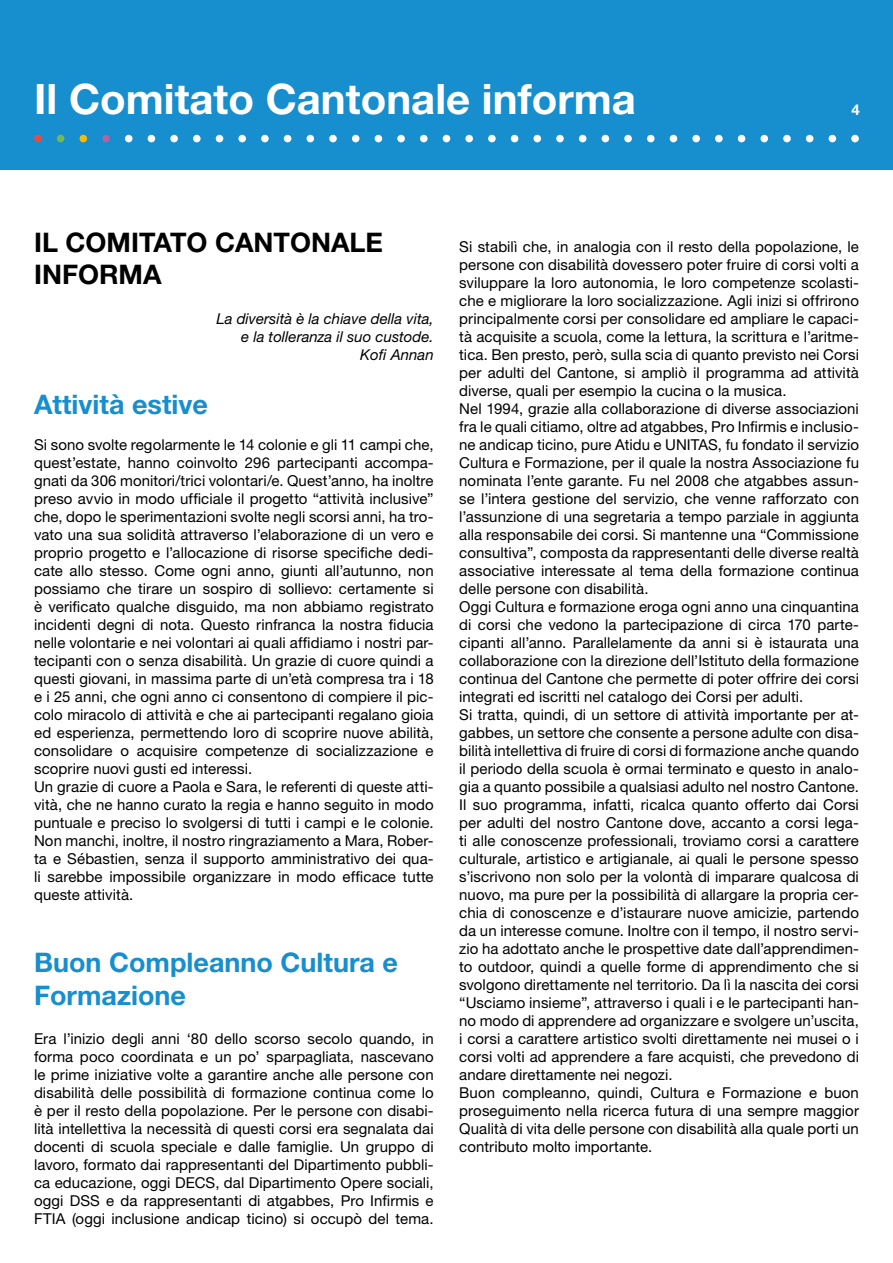
<style>
.page{position:relative;width:893px;height:1263px;background:#fff}
.page>*{position:absolute;margin:0;border:0;box-sizing:border-box;transform-origin:0 0}
.t1{font:700 42px "Helvetica Neue LT Pro";color:#fff}
.t2{font:700 27px/32.4px "Helvetica Neue LT Pro";color:#178ece}
.t3{font:700 27px/32.4px "Helvetica Neue LT Pro";color:#000}
.t4{font:15px/18px "Helvetica Neue LT Pro";letter-spacing:.005em;color:#000}
.t5{font:italic 15px/18px "Helvetica Neue LT Pro";color:#000;text-align:right}
.t6{font:700 15px "Helvetica Neue LT Pro";color:#fff}
</style>
<div class="page">
<div style="left:0;top:0;width:893px;height:170px;background:#178ece"></div>
<div style="left:284px;top:135px;width:7px;height:7px;background:#fff;border-radius:50%"></div>
<div style="left:261px;top:135px;width:8px;height:7px;background:#fff;border-radius:50%"></div>
<div style="left:307px;top:135px;width:7px;height:7px;background:#fff;border-radius:50%"></div>
<div style="left:238px;top:135px;width:8px;height:7px;background:#fff;border-radius:50%"></div>
<div style="left:329px;top:135px;width:8px;height:7px;background:#fff;border-radius:50%"></div>
<div style="left:375px;top:135px;width:7px;height:7px;background:#fff;border-radius:50%"></div>
<div style="left:397px;top:135px;width:8px;height:7px;background:#fff;border-radius:50%"></div>
<div style="left:352px;top:135px;width:7px;height:7px;background:#fff;border-radius:50%"></div>
<div style="left:216px;top:135px;width:7px;height:7px;background:#fff;border-radius:50%"></div>
<div style="left:80px;top:135px;width:7px;height:7px;background:#fbba00;border-radius:50%"></div>
<div style="left:420px;top:135px;width:8px;height:7px;background:#fff;border-radius:50%"></div>
<div style="left:851px;top:135px;width:8px;height:7px;background:#fff;border-radius:50%"></div>
<div style="left:57px;top:135px;width:7px;height:7px;background:#74b956;border-radius:50%"></div>
<div style="left:34px;top:135px;width:8px;height:7px;background:#e94a41;border-radius:50%"></div>
<div style="left:148px;top:135px;width:7px;height:7px;background:#fff;border-radius:50%"></div>
<div style="left:170px;top:135px;width:8px;height:7px;background:#fff;border-radius:50%"></div>
<div style="left:125px;top:135px;width:7px;height:7px;background:#fff;border-radius:50%"></div>
<div style="left:193px;top:135px;width:8px;height:7px;background:#fff;border-radius:50%"></div>
<div style="left:102px;top:135px;width:8px;height:7px;background:#b164a5;border-radius:50%"></div>
<div style="left:692px;top:135px;width:8px;height:7px;background:#fff;border-radius:50%"></div>
<div style="left:715px;top:135px;width:8px;height:7px;background:#fff;border-radius:50%"></div>
<div style="left:738px;top:135px;width:7px;height:7px;background:#fff;border-radius:50%"></div>
<div style="left:670px;top:135px;width:7px;height:7px;background:#fff;border-radius:50%"></div>
<div style="left:647px;top:135px;width:8px;height:7px;background:#fff;border-radius:50%"></div>
<div style="left:806px;top:135px;width:7px;height:7px;background:#fff;border-radius:50%"></div>
<div style="left:829px;top:135px;width:7px;height:7px;background:#fff;border-radius:50%"></div>
<div style="left:783px;top:135px;width:8px;height:7px;background:#fff;border-radius:50%"></div>
<div style="left:443px;top:135px;width:7px;height:7px;background:#fff;border-radius:50%"></div>
<div style="left:760px;top:135px;width:8px;height:7px;background:#fff;border-radius:50%"></div>
<div style="left:488px;top:135px;width:8px;height:7px;background:#fff;border-radius:50%"></div>
<div style="left:511px;top:135px;width:7px;height:7px;background:#fff;border-radius:50%"></div>
<div style="left:465px;top:135px;width:8px;height:7px;background:#fff;border-radius:50%"></div>
<div style="left:533px;top:135px;width:8px;height:7px;background:#fff;border-radius:50%"></div>
<div style="left:624px;top:135px;width:8px;height:7px;background:#fff;border-radius:50%"></div>
<div style="left:556px;top:135px;width:8px;height:7px;background:#fff;border-radius:50%"></div>
<div style="left:602px;top:135px;width:7px;height:7px;background:#fff;border-radius:50%"></div>
<div style="left:579px;top:135px;width:7px;height:7px;background:#fff;border-radius:50%"></div>
<h1 class="t1" style="left:34px;top:73px;width:603px">Il Comitato Cantonale informa</h1>
<p class="t6" style="left:851px;top:101px;width:10px">4</p>
<h2 class="t3" style="left:34px;top:226px;width:350px">IL COMITATO CANTONALE<br>INFORMA</h2>
<p class="t5" style="left:216px;top:309px;width:219px">La diversità è la chiave della vita, e la tolleranza il suo custode.<br>Kofi Annan</p>
<h2 class="t2" style="left:34px;top:388px;width:175px">Attività estive</h2>
<p class="t4" style="left:34px;top:435px;width:401px">Si sono svolte regolarmente le 14 colonie e gli 11 campi che, quest’estate, hanno coinvolto 296 partecipanti accompa&shy;gnati da 306 monitori/trici volontari/e. Quest’anno, ha inoltre preso avvio in modo ufficiale il progetto “attività inclusive” che, dopo le sperimentazioni svolte negli scorsi anni, ha tro&shy;vato una sua solidità attraverso l’elaborazione di un vero e proprio progetto e l’allocazione di risorse specifiche dedi&shy;cate allo stesso. Come ogni anno, giunti all’autunno, non possiamo che tirare un sospiro di sollievo: certamente si è verificato qualche disguido, ma non abbiamo registrato incidenti degni di nota. Questo rinfranca la nostra fiducia nelle volontarie e nei volontari ai quali affidiamo i nostri par&shy;tecipanti con o senza disabilità. Un grazie di cuore quindi a questi giovani, in massima parte di un’età compresa tra i 18 e i 25 anni, che ogni anno ci consentono di compiere il pic&shy;colo miracolo di attività e che ai partecipanti regalano gioia ed esperienza, permettendo loro di scoprire nuove abilità, consolidare o acquisire competenze di socializzazione e scoprire nuovi gusti ed interessi.<br>Un grazie di cuore a Paola e Sara, le referenti di queste atti&shy;vità, che ne hanno curato la regia e hanno seguito in modo puntuale e preciso lo svolgersi di tutti i campi e le colonie.<br>Non manchi, inoltre, il nostro ringraziamento a Mara, Rober&shy;ta e Sébastien, senza il supporto amministrativo dei qua&shy;li sarebbe impossibile organizzare in modo efficace tutte queste attività.</p>
<h2 class="t2" style="left:34px;top:946px;width:365px">Buon Compleanno Cultura e<br>Formazione</h2>
<p class="t4" style="left:34px;top:1029px;width:401px;text-align:justify">Era l’inizio degli anni ‘80 dello scorso secolo quando, in forma poco coordinata e un po’ sparpagliata, nascevano le prime iniziative volte a garantire anche alle persone con disabilità delle possibilità di formazione continua come lo è per il resto della popolazione. Per le persone con disabi&shy;lità intellettiva la necessità di questi corsi era segnalata dai docenti di scuola speciale e dalle famiglie. Un gruppo di lavoro, formato dai rappresentanti del Dipartimento pubbli&shy;ca educazione, oggi DECS, dal Dipartimento Opere sociali, oggi DSS e da rappresentanti di atgabbes, Pro Infirmis e FTIA (oggi inclusione andicap ticino) si occupò del tema.</p>
<p class="t4" style="left:459px;top:237px;width:401px">Si stabilì che, in analogia con il resto della popolazione, le persone con disabilità dovessero poter fruire di corsi volti a sviluppare la loro autonomia, le loro competenze scolasti&shy;che e migliorare la loro socializzazione. Agli inizi si offrirono principalmente corsi per consolidare ed ampliare le capaci&shy;tà acquisite a scuola, come la lettura, la scrittura e l’aritme&shy;tica. Ben presto, però, sulla scia di quanto previsto nei Corsi per adulti del Cantone, si ampliò il programma ad attività diverse, quali per esempio la cucina o la musica.<br>Nel 1994, grazie alla collaborazione di diverse associazioni fra le quali citiamo, oltre ad atgabbes, Pro Infirmis e inclusio&shy;ne andicap ticino, pure Atidu e UNITAS, fu fondato il servizio Cultura e Formazione, per il quale la nostra Associazione fu nominata l’ente garante. Fu nel 2008 che atgabbes assun&shy;se l’intera gestione del servizio, che venne rafforzato con l’assunzione di una segretaria a tempo parziale in aggiunta alla responsabile dei corsi. Si mantenne una “Commissione consultiva”, composta da rappresentanti delle diverse realtà associative interessate al tema della formazione continua delle persone con disabilità.<br>Oggi Cultura e formazione eroga ogni anno una cinquantina di corsi che vedono la partecipazione di circa 170 parte&shy;cipanti all’anno. Parallelamente da anni si è istaurata una collaborazione con la direzione dell’Istituto della formazione continua del Cantone che permette di poter offrire dei corsi integrati ed iscritti nel catalogo dei Corsi per adulti.<br>Si tratta, quindi, di un settore di attività importante per at&shy;gabbes, un settore che consente a persone adulte con disa&shy;bilità intellettiva di fruire di corsi di formazione anche quando il periodo della scuola è ormai terminato e questo in analo&shy;gia a quanto possibile a qualsiasi adulto nel nostro Cantone.<br>Il suo programma, infatti, ricalca quanto offerto dai Corsi per adulti del nostro Cantone dove, accanto a corsi lega&shy;ti alle conoscenze professionali, troviamo corsi a carattere culturale, artistico e artigianale, ai quali le persone spesso s’iscrivono non solo per la volontà di imparare qualcosa di nuovo, ma pure per la possibilità di allargare la propria cer&shy;chia di conoscenze e d’istaurare nuove amicizie, partendo da un interesse comune. Inoltre con il tempo, il nostro servi&shy;zio ha adottato anche le prospettive date dall’apprendimen&shy;to outdoor, quindi a quelle forme di apprendimento che si svolgono direttamente nel territorio. Da lì la nascita dei corsi “Usciamo insieme”, attraverso i quali i e le partecipanti han&shy;no modo di apprendere ad organizzare e svolgere un’uscita, i corsi a carattere artistico svolti direttamente nei musei o i corsi volti ad apprendere a fare acquisti, che prevedono di andare direttamente nei negozi.<br>Buon compleanno, quindi, Cultura e Formazione e buon proseguimento nella ricerca futura di una sempre maggior Qualità di vita delle persone con disabilità alla quale porti un contributo molto importante.</p>
</div>
